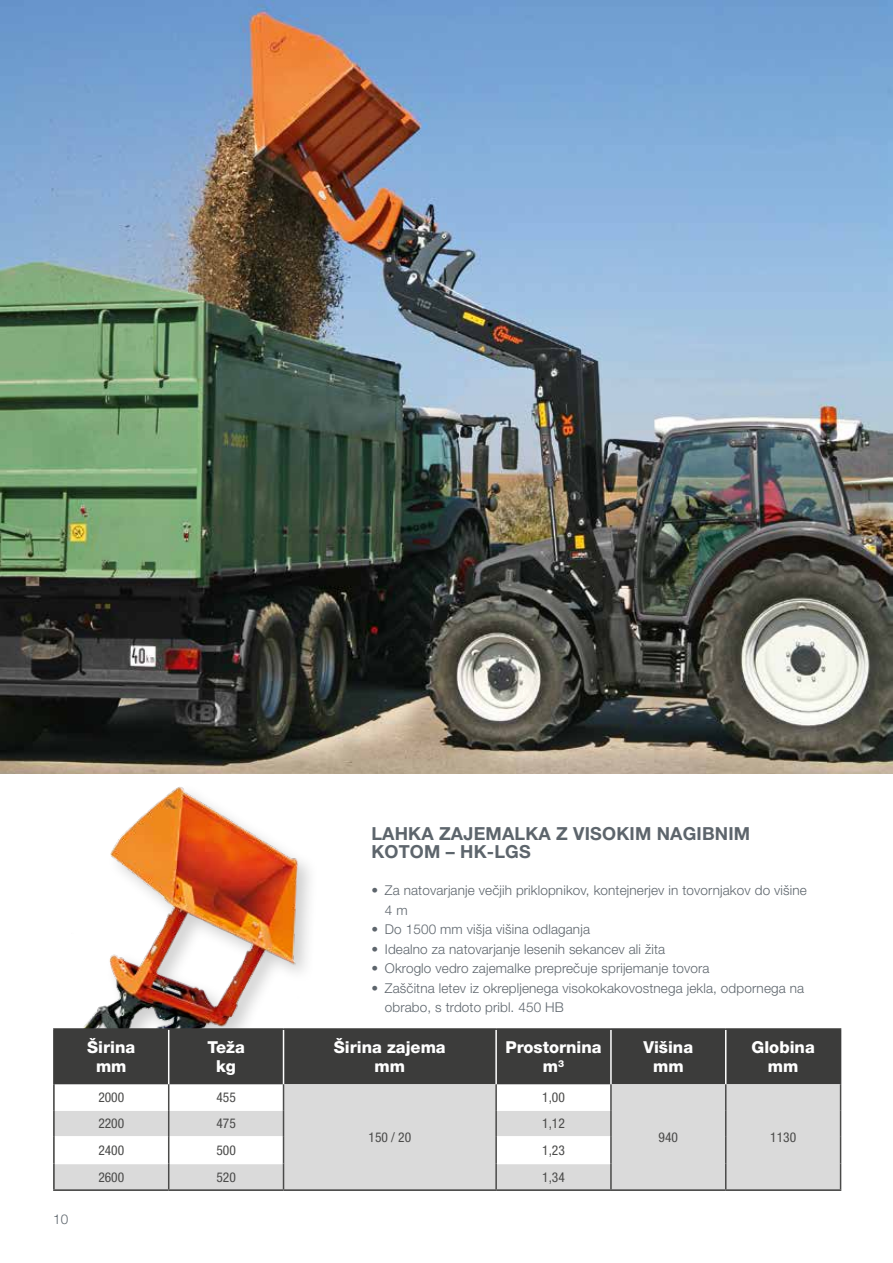
<style>
.page{position:relative;width:893px;height:1263px;background:#fff}
.page>*{position:absolute;margin:0;border:0;box-sizing:border-box;transform-origin:0 0}
.t1{font:700 18px/18px "Helvetica Neue LT Pro";letter-spacing:.01em;color:#5d656c}
.t2{font:800 16.5px/19.8px "Helvetica Neue LT Pro";color:#fff;text-align:center}
.t3{font:300 13.5px/19.5px "Helvetica Neue LT Pro";letter-spacing:.01em;color:#5d656c}
.t4{font:condensed 13.5px "Helvetica Neue LT Pro";color:#4a4a49}
</style>
<div class="page">
<img style="left:83px;top:787px;width:227px;height:241px">
<img style="left:0;top:0;width:893px;height:774px">
<svg style="left:55px;top:1030px;width:786px;height:159px;background:#a9a9a8"></svg>
<hr style="left:53px;top:1028px;width:116px;height:2px;background:#3c3c3b">
<hr style="left:53px;top:1030px;width:2px;height:54px;background:#3c3c3b">
<hr style="left:169px;top:1028px;width:115px;height:2px;background:#3c3c3b">
<hr style="left:284px;top:1028px;width:212px;height:2px;background:#3c3c3b">
<hr style="left:496px;top:1028px;width:115px;height:2px;background:#3c3c3b">
<hr style="left:611px;top:1028px;width:115px;height:2px;background:#3c3c3b">
<hr style="left:726px;top:1028px;width:115px;height:2px;background:#3c3c3b">
<hr style="left:840px;top:1030px;width:1px;height:54px;background:#3c3c3b">
<hr style="left:53px;top:1084px;width:2px;height:26px;background:#3c3c3b">
<hr style="left:53px;top:1110px;width:2px;height:27px;background:#3c3c3b">
<hr style="left:53px;top:1137px;width:2px;height:26px;background:#3c3c3b">
<hr style="left:53px;top:1163px;width:2px;height:26px;background:#3c3c3b">
<hr style="left:53px;top:1189px;width:116px;height:2px;background:#3c3c3b">
<hr style="left:169px;top:1189px;width:115px;height:2px;background:#3c3c3b">
<hr style="left:284px;top:1189px;width:212px;height:2px;background:#3c3c3b">
<hr style="left:496px;top:1189px;width:115px;height:2px;background:#3c3c3b">
<hr style="left:611px;top:1189px;width:115px;height:2px;background:#3c3c3b">
<hr style="left:726px;top:1189px;width:115px;height:2px;background:#3c3c3b">
<p class="t3" style="left:53px;top:1209px;width:17px">10</p>
<h1 class="t1" style="left:371px;top:824px;width:380px">LAHKA ZAJEMALKA Z VISOKIM NAGIBNIM<br>KOTOM – HK-LGS</h1>
<p class="t3" style="left:385px;top:880px;width:423px;text-indent:-13px">• Za natovarjanje večjih priklopnikov, kontejnerjev in tovornjakov do višine<br>4 m</p>
<p class="t3" style="left:371px;top:919px;width:220px">• Do 1500 mm višja višina odlaganja</p>
<p class="t3" style="left:371px;top:939px;width:295px">• Idealno za natovarjanje lesenih sekancev ali žita</p>
<p class="t3" style="left:371px;top:958px;width:340px">• Okroglo vedro zajemalke preprečuje sprijemanje tovora</p>
<p class="t3" style="left:385px;top:978px;width:421px;text-indent:-13px">• Zaščitna letev iz okrepljenega visokokakovostnega jekla, odpornega na obrabo, s trdoto pribl. 450 HB</p>
<p class="t2" style="left:87px;top:1037px;width:49px">Širina mm</p>
<p class="t2" style="left:207px;top:1037px;width:39px">Teža kg</p>
<p class="t2" style="left:334px;top:1037px;width:113px">Širina zajema mm</p>
<p class="t2" style="left:505px;top:1037px;width:98px">Prostornina m<sup>3</sup></p>
<p class="t2" style="left:644px;top:1037px;width:51px">Višina mm</p>
<p class="t2" style="left:751px;top:1037px;width:65px">Globina mm</p>
<p class="t4" style="left:98px;top:1089px;width:27px">2000</p>
<p class="t4" style="left:216px;top:1089px;width:21px">455</p>
<p class="t4" style="left:368px;top:1129px;width:44px">150 / 20</p>
<p class="t4" style="left:542px;top:1089px;width:24px">1,00</p>
<p class="t4" style="left:98px;top:1116px;width:27px">2200</p>
<p class="t4" style="left:216px;top:1116px;width:21px">475</p>
<p class="t4" style="left:542px;top:1116px;width:24px">1,12</p>
<p class="t4" style="left:98px;top:1142px;width:27px">2400</p>
<p class="t4" style="left:216px;top:1142px;width:21px">500</p>
<p class="t4" style="left:542px;top:1142px;width:24px">1,23</p>
<p class="t4" style="left:98px;top:1169px;width:27px">2600</p>
<p class="t4" style="left:216px;top:1169px;width:21px">520</p>
<p class="t4" style="left:542px;top:1169px;width:24px">1,34</p>
<p class="t4" style="left:659px;top:1129px;width:21px">940</p>
<p class="t4" style="left:770px;top:1129px;width:27px">1130</p>
</div>
